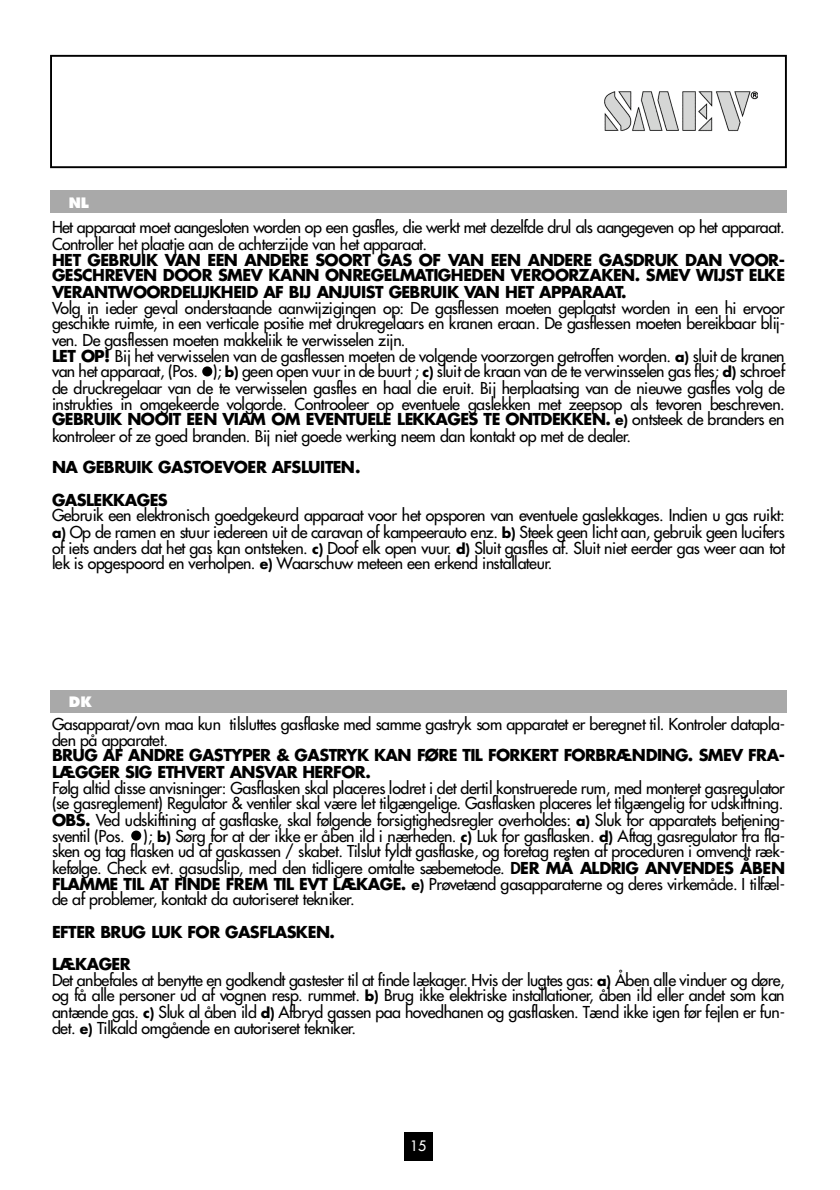
<style>
.page{position:relative;width:840px;height:1190px;background:#fff}
.page>*{position:absolute;margin:0;border:0;box-sizing:border-box;transform-origin:0 0}
.t1{font:16px/16px "Futura";letter-spacing:-.03em;color:#000}
.t2{font:700 16px/32.2px "Futura";letter-spacing:-.035em;color:#000}
.t3{font:800 14px "Futura";color:#fff}
.t4{font:14px "Futura";color:#fff}
.s1{font-weight:700}
.s2{font-weight:700;font-size:14px}
.s3{font-weight:800}
</style>
<div class="page">
<svg style="left:131px;top:831px;width:10px;height:10px"></svg>
<svg style="left:202px;top:366px;width:10px;height:10px"></svg>
<div style="left:404px;top:1132px;width:29px;height:28px;background:#000"></div>
<div style="left:50px;top:690px;width:737px;height:22px;background:#a9a9a9"></div>
<div style="left:50px;top:190px;width:737px;height:23px;background:#a9a9a9"></div>
<svg style="left:50px;top:55px;width:737px;height:113px"></svg>
<div style="left:601px;top:83px;width:162px;height:53px;background:#fff"></div>
<img style="left:605px;top:92px;width:153px;height:39px">
<p class="t3" style="left:69px;top:194px;width:22px">NL</p>
<p class="t1" style="left:52px;top:219px;width:734px">Het apparaat moet aangesloten worden op een gasfles, die werkt met dezelfde drul als aangegeven op het apparaat.<br>Controller het plaatje aan de achterzijde van het apparaat.</p>
<p class="t2" style="left:52px;top:251px;width:735px;line-height:16px;text-align:justify">HET GEBRUIK VAN EEN ANDERE SOORT GAS OF VAN EEN ANDERE GASDRUK DAN VOOR-GESCHREVEN DOOR SMEV KANN ONREGELMATIGHEDEN VEROORZAKEN. SMEV WIJST ELKE VERANTWOORDELIJKHEID AF BIJ ANJUIST GEBRUIK VAN HET APPARAAT.</p>
<p class="t1" style="left:52px;top:300px;width:735px">Volg in ieder geval onderstaande aanwijzigingen op: De gasflessen moeten geplaatst worden in een hi ervoor geschikte ruimte, in een verticale positie met drukregelaars en kranen eraan. De gasflessen moeten bereikbaar blij&shy;ven. De gasflessen moeten makkeliik te verwisselen zijn.<br><span class="s1">LET OP!</span> Bij het verwisselen van de gasflessen moeten de volgende voorzorgen getroffen worden. <span class="s2">a)</span> sluit de kranen van het apparaat, (Pos. ); <span class="s2">b)</span> geen open vuur in de buurt ; <span class="s2">c)</span> sluit de kraan van de te verwinsselen gas fles; <span class="s2">d)</span> schroef de druckregelaar van de te verwisselen gasfles en haal die eruit. Bij herplaatsing van de nieuwe gasfles volg de instrukties in omgekeerde volgorde. Controoleer op eventuele gaslekken met zeepsop als tevoren beschreven.<br><span class="s1">GEBRUIK NOOIT EEN VIAM OM EVENTUELE LEKKAGES TE ONTDEKKEN.</span> <span class="s2">e)</span> ontsteek de branders en kontroleer of ze goed branden. Bij niet goede werking neem dan kontakt op met de dealer.</p>
<p class="t2" style="left:52px;top:451px;width:310px">NA GEBRUIK GASTOEVOER AFSLUITEN.<br>GASLEKKAGES</p>
<p class="t1" style="left:52px;top:507px;width:734px;text-align:justify">Gebruik een elektronisch goedgekeurd apparaat voor het opsporen van eventuele gaslekkages. Indien u gas ruikt: <span class="s2">a)</span> Op de ramen en stuur iedereen uit de caravan of kampeerauto enz. <span class="s2">b)</span> Steek geen licht aan, gebruik geen lucifers of iets anders dat het gas kan ontsteken. <span class="s2">c)</span> Doof elk open vuur. <span class="s2">d)</span> Sluit gasfles af. Sluit niet eerder gas weer aan tot lek is opgespoord en verholpen. <span class="s2">e)</span> Waarschuw meteen een erkend installateur.</p>
<p class="t3" style="left:69px;top:693px;width:25px">DK</p>
<p class="t1" style="left:52px;top:716px;width:734px">Gasapparat/ovn maa kun tilsluttes gasflaske med samme gastryk som apparatet er beregnet til. Kontroler datapla&shy;den på apparatet.</p>
<p class="t2" style="left:52px;top:747px;width:734px;line-height:16.4px">BRUG AF ANDRE GASTYPER &amp; GASTRYK KAN FØRE TIL FORKERT FORBRÆNDING. SMEV FRA-<br>LÆGGER SIG ETHVERT ANSVAR HERFOR.</p>
<p class="t1" style="left:52px;top:780px;width:735px">Følg altid disse anvisninger: Gasflasken skal placeres lodret i det dertil konstruerede rum, med monteret gasregulator (se gasreglement) Regulator &amp; ventiler skal være let tilgængelige. Gasflasken placeres let tilgængelig for udskiftning.<br><span class="s1">OBS.</span> Ved udskiftining af gasflaske, skal følgende forsigtighedsregler overholdes: <span class="s2">a)</span> Sluk for apparatets betjening&shy;sventil (Pos. ); <span class="s2">b)</span> Sørg for at der ikke er åben ild i nærheden. <span class="s2">c)</span> Luk for gasflasken. <span class="s2">d)</span> Aftag gasregulator fra fla&shy;sken og tag flasken ud af gaskassen / skabet. Tilslut fyldt gasflaske, og foretag resten af proceduren i omvendt ræk&shy;kefølge. Check evt. gasudslip, med den tidligere omtalte sæbemetode. <span class="s3">D</span><span class="s1">ER MÅ ALDRIG ANVENDES ÅBEN FLAMME TIL AT FINDE FREM TIL EVT LÆKAGE.</span> <span class="s2">e)</span> Prøvetænd gasapparaterne og deres virkemåde. I tilfæl&shy;de af problemer, kontakt da autoriseret tekniker.</p>
<p class="t2" style="left:52px;top:915px;width:284px">EFTER BRUG LUK FOR GASFLASKEN.<br>LÆKAGER</p>
<p class="t1" style="left:52px;top:972px;width:735px;text-align:justify">Det anbefales at benytte en godkendt gastester til at finde lækager. Hvis der lugtes gas: <span class="s2">a)</span> Åben alle vinduer og døre, og få alle personer ud af vognen resp. rummet. <span class="s2">b)</span> Brug ikke elektriske installationer, åben ild eller andet som kan antænde gas. <span class="s2">c)</span> Sluk al åben ild <span class="s2">d)</span> Afbryd gassen paa hovedhanen og gasflasken. Tænd ikke igen før fejlen er fun&shy;det. <span class="s2">e)</span> Tilkald omgående en autoriseret tekniker.</p>
<p class="t4" style="left:410px;top:1137px;width:18px">15</p>
</div>
